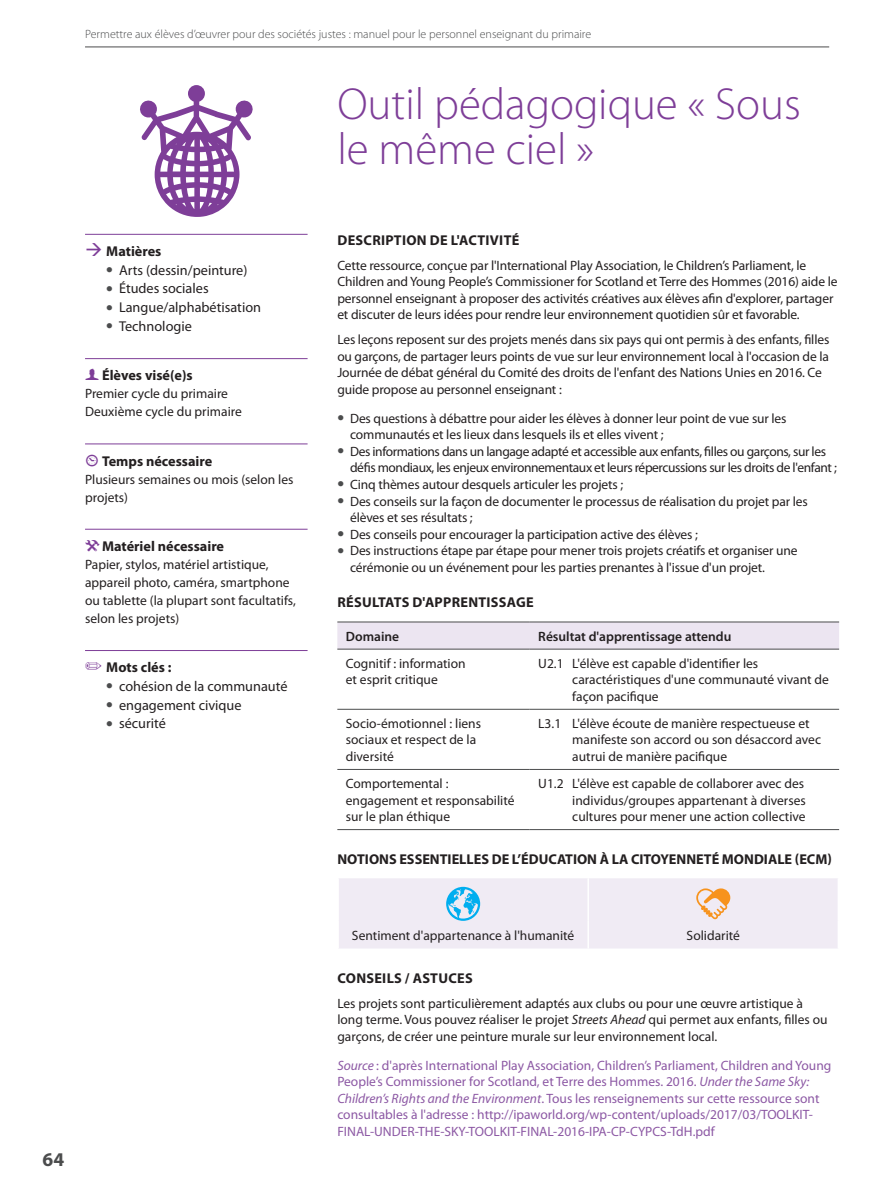
<style>
.page{position:relative;width:893px;height:1191px;background:#fff}
.page>*{position:absolute;margin:0;border:0;box-sizing:border-box;transform-origin:0 0}
.t1{font:300 45px/45px "Myriad Pro";color:#7e3e98}
.t2{font:700 19.5px "Myriad Pro";color:#4b4c4d}
.t3{font:14.25px/18.8px "Myriad Pro";color:#231f20}
.t4{font:700 14.25px "Myriad Pro";color:#231f20}
.t5{font:700 14.25px "Myriad Pro";letter-spacing:.02em;color:#231f20}
.t6{font:13.5px/16.5px "Myriad Pro";letter-spacing:-.01em;color:#231f20}
.t7{font:13.5px/16.5px "Myriad Pro";color:#8c58a4}
.t8{font:600 13.5px "Myriad Pro";color:#231f20}
.t9{font:300 12px "Myriad Pro";color:#4b4c4d}
.s1{color:#7e3e98}
.s2{font-weight:700}
.s3{font-family:"Modern Pictograms";font-weight:400;font-size:18px;color:#7e3e98}
.s4{font-style:italic}
</style>
<div class="page">
<hr style="left:85px;top:47px;width:744px;height:1px;background:#4b4c4d">
<svg style="left:140px;top:85px;width:113px;height:132px"></svg>
<hr style="left:85px;top:234px;width:223px;height:1px;background:#7e3e98">
<hr style="left:85px;top:358px;width:223px;height:1px;background:#7e3e98">
<hr style="left:85px;top:443px;width:223px;height:1px;background:#7e3e98">
<hr style="left:85px;top:529px;width:223px;height:1px;background:#7e3e98">
<hr style="left:85px;top:650px;width:223px;height:1px;background:#7e3e98">
<div style="left:337px;top:623px;width:502px;height:26px;background:#ece5f1"></div>
<hr style="left:337px;top:709px;width:193px;height:1px;background:#4b4c4d">
<hr style="left:530px;top:709px;width:309px;height:1px;background:#4b4c4d">
<hr style="left:337px;top:769px;width:193px;height:1px;background:#4b4c4d">
<hr style="left:530px;top:769px;width:309px;height:1px;background:#4b4c4d">
<hr style="left:337px;top:829px;width:193px;height:1px;background:#4b4c4d">
<hr style="left:530px;top:829px;width:309px;height:1px;background:#4b4c4d">
<hr style="left:337px;top:622px;width:193px;height:1px;background:#4b4c4d">
<hr style="left:530px;top:622px;width:309px;height:1px;background:#4b4c4d">
<hr style="left:337px;top:649px;width:193px;height:1px;background:#4b4c4d">
<hr style="left:530px;top:649px;width:309px;height:1px;background:#4b4c4d">
<div style="left:339px;top:878px;width:499px;height:70px;background:#f0ebf4"></div>
<p class="t9" style="left:85px;top:27px;width:508px">Permettre aux élèves d’œuvrer pour des sociétés justes : manuel pour le personnel enseignant du primaire</p>
<h1 class="t1" style="left:337px;top:81px;width:465px">Outil pédagogique « Sous le même ciel »</h1>
<p class="t3" style="left:119px;top:241px;width:144px;text-indent:-34px"><span class="s1">→</span> <span class="s2">Matières<br></span>Arts (dessin/peinture)<br>Études sociales<br>Langue/alphabétisation<br>Technologie</p>
<p class="t4" style="left:85px;top:366px;width:109px"><span class="s3">f</span> Élèves visé(e)s</p>
<p class="t6" style="left:85px;top:384px;width:158px;line-height:18px">Premier cycle du primaire<br>Deuxième cycle du primaire</p>
<p class="t4" style="left:85px;top:451px;width:129px"><span class="s3">{</span> Temps nécessaire</p>
<p class="t6" style="left:85px;top:470px;width:210px;line-height:18px">Plusieurs semaines ou mois (selon les projets)</p>
<p class="t4" style="left:85px;top:537px;width:141px"><span class="s3">(</span>Matériel nécessaire</p>
<p class="t6" style="left:85px;top:555px;width:212px;line-height:18px">Papier, stylos, matériel artistique, appareil photo, caméra, smartphone ou tablette (la plupart sont facultatifs, selon les projets)</p>
<p class="t3" style="left:119px;top:658px;width:170px;text-indent:-34px"><span class="s1">✏</span> <span class="s2">Mots clés :<br></span>cohésion de la communauté engagement civique sécurité</p>
<h2 class="t2" style="left:43px;top:1147px;width:23px">64</h2>
<p class="t5" style="left:337px;top:230px;width:183px">DESCRIPTION DE L'ACTIVITÉ</p>
<p class="t6" style="left:337px;top:257px;width:502px">Cette ressource, conçue par l'International Play Association, le Children’s Parliament, le Children and Young People’s Commissioner for Scotland et Terre des Hommes (2016) aide le personnel enseignant à proposer des activités créatives aux élèves afin d'explorer, partager et discuter de leurs idées pour rendre leur environnement quotidien sûr et favorable.</p>
<p class="t6" style="left:337px;top:331px;width:494px">Les leçons reposent sur des projets menés dans six pays qui ont permis à des enfants, filles ou garçons, de partager leurs points de vue sur leur environnement local à l'occasion de la Journée de débat général du Comité des droits de l'enfant des Nations Unies en 2016. Ce guide propose au personnel enseignant :</p>
<p class="t6" style="left:350px;top:410px;width:488px">Des questions à débattre pour aider les élèves à donner leur point de vue sur les communautés et les lieux dans lesquels ils et elles vivent ;<br>Des informations dans un langage adapté et accessible aux enfants, filles ou garçons, sur les défis mondiaux, les enjeux environnementaux et leurs répercussions sur les droits de l'enfant ; Cinq thèmes autour desquels articuler les projets ;<br>Des conseils sur la façon de documenter le processus de réalisation du projet par les élèves et ses résultats ;<br>Des conseils pour encourager la participation active des élèves ;<br>Des instructions étape par étape pour mener trois projets créatifs et organiser une cérémonie ou un événement pour les parties prenantes à l'issue d'un projet.</p>
<p class="t5" style="left:337px;top:593px;width:198px">RÉSULTATS D'APPRENTISSAGE</p>
<p class="t8" style="left:346px;top:627px;width:55px">Domaine</p>
<p class="t8" style="left:538px;top:627px;width:195px">Résultat d'apprentissage attendu</p>
<p class="t6" style="left:346px;top:655px;width:121px">Cognitif : information et esprit critique</p>
<p class="t6" style="left:572px;top:655px;width:258px;text-indent:-34px">U2.1 L'élève est capable d'identifier les caractéristiques d'une communauté vivant de façon pacifique</p>
<p class="t6" style="left:346px;top:715px;width:137px">Socio-émotionnel : liens sociaux et respect de la diversité</p>
<p class="t6" style="left:572px;top:715px;width:250px;text-indent:-34px">L3.1 L'élève écoute de manière respectueuse et manifeste son accord ou son désaccord avec autrui de manière pacifique</p>
<p class="t6" style="left:346px;top:775px;width:170px">Comportemental : engagement et responsabilité sur le plan éthique</p>
<p class="t6" style="left:572px;top:775px;width:235px;text-align:justify;text-indent:-34px">U1.2 L'élève est capable de collaborer avec des individus/groupes appartenant à diverses cultures pour mener une action collective</p>
<p class="t4" style="left:337px;top:849px;width:496px">NOTIONS ESSENTIELLES DE L’ÉDUCATION À LA CITOYENNETÉ MONDIALE (ECM)</p>
<p class="t6" style="left:352px;top:926px;width:224px">Sentiment d'appartenance à l'humanité</p>
<p class="t6" style="left:687px;top:926px;width:55px">Solidarité</p>
<p class="t5" style="left:337px;top:968px;width:137px">CONSEILS / ASTUCES</p>
<p class="t6" style="left:337px;top:994px;width:492px">Les projets sont particulièrement adaptés aux clubs ou pour une œuvre artistique à long terme. Vous pouvez réaliser le projet <span class="s4">Streets Ahead</span> qui permet aux enfants, filles ou garçons, de créer une peinture murale sur leur environnement local.</p>
<p class="t7" style="left:337px;top:1056px;width:496px"><span class="s4">Source</span> : d'après International Play Association, Children’s Parliament, Children and Young People’s Commissioner for Scotland, et Terre des Hommes. 2016. <span class="s4">Under the Same Sky:<br>Children’s Rights and the Environment</span>. Tous les renseignements sur cette ressource sont consultables à l'adresse : http://ipaworld.org/wp-content/uploads/2017/03/TOOLKIT-FINAL-UNDER-THE-SKY-TOOLKIT-FINAL-2016-IPA-CP-CYPCS-TdH.pdf</p>
</div>
